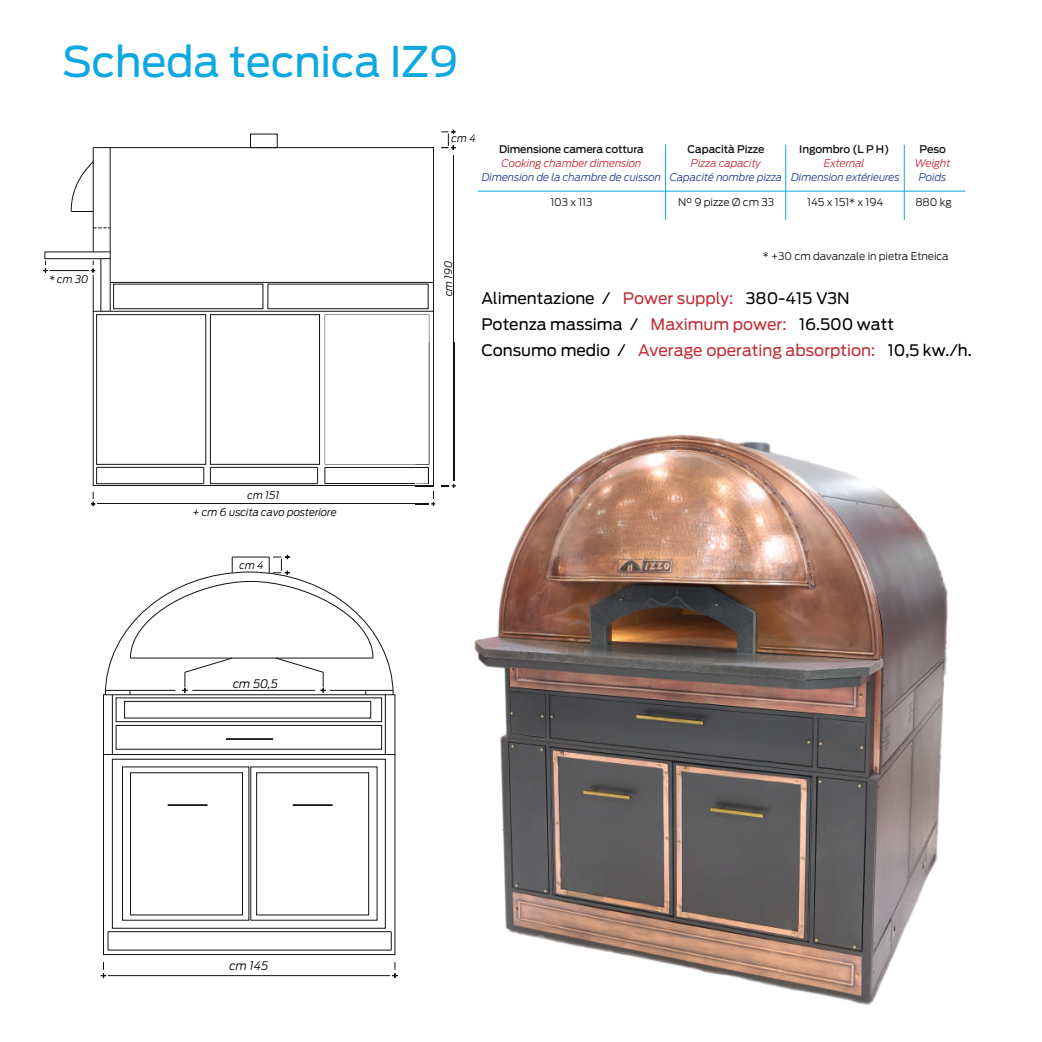
<style>
.page{position:relative;width:1042px;height:1042px;background:#fff}
.page>*{position:absolute;margin:0;border:0;box-sizing:border-box;transform-origin:0 0}
.t1{font:42px "Ford Antenna";letter-spacing:-.01em;color:#0da8e1}
.t2{font:15.75px/25.9px "Ford Antenna";color:#000001}
.t3{font:italic 300 11.72px "Ford Antenna";letter-spacing:-.01em;color:#000001}
.t4{font:italic 300 10.5px "Ford Antenna";letter-spacing:-.01em;color:#284094}
.t5{font:300 10.5px "Ford Antenna";letter-spacing:-.01em;color:#111314}
.t6{font:500 10.5px "Ford Antenna";letter-spacing:-.01em;color:#111314}
.t7{font:italic 300 10.5px "Ford Antenna";letter-spacing:-.01em;color:#c22d37}
.t8{font:italic 300 10.5px "Ford Antenna";letter-spacing:-.01em;color:#000001}
.t9{font:italic 300 10.33px "Ford Antenna";letter-spacing:-.01em;color:#000001}
.s1{color:#030508}
.s2{color:#c22d37}
</style>
<div class="page">
<img style="left:441px;top:212px;width:507px;height:793px">
<hr style="left:93px;top:147px;width:340px;height:1px;background:#111314">
<hr style="left:93px;top:148px;width:1px;height:104px;background:#111314">
<hr style="left:110px;top:148px;width:1px;height:104px;background:#111314">
<hr style="left:433px;top:148px;width:1px;height:338px;background:#111314">
<svg style="left:71px;top:134px;width:207px;height:95px"></svg>
<hr style="left:454px;top:155px;width:1px;height:326px;background:#111314">
<svg style="left:441px;top:130px;width:15px;height:20px"></svg>
<hr style="left:478px;top:191px;width:487px;height:1px;background:#0da8e1">
<hr style="left:665px;top:145px;width:1px;height:75px;background:#0da8e1">
<hr style="left:785px;top:145px;width:1px;height:75px;background:#0da8e1">
<hr style="left:904px;top:145px;width:1px;height:75px;background:#0da8e1">
<svg style="left:442px;top:484px;width:14px;height:4px"></svg>
<svg style="left:43px;top:251px;width:392px;height:255px"></svg>
<svg style="left:103px;top:755px;width:292px;height:200px"></svg>
<hr style="left:395px;top:695px;width:1px;height:59px;background:#111314">
<hr style="left:108px;top:975px;width:282px;height:1px;background:#111314">
<svg style="left:101px;top:962px;width:5px;height:16px"></svg>
<svg style="left:392px;top:962px;width:6px;height:16px"></svg>
<svg style="left:108px;top:932px;width:1px;height:18px"></svg>
<hr style="left:108px;top:950px;width:283px;height:1px;background:#111314">
<svg style="left:391px;top:931px;width:1px;height:19px"></svg>
<hr style="left:108px;top:931px;width:283px;height:1px;background:#111314">
<svg style="left:103px;top:555px;width:292px;height:200px"></svg>
<svg style="left:122px;top:766px;width:255px;height:154px"></svg>
<svg style="left:124px;top:701px;width:247px;height:214px"></svg>
<h1 class="t1" style="left:62px;top:25px;width:398px">Scheda tecnica IZ9</h1>
<p class="t9" style="left:452px;top:129px;width:26px">cm 4</p>
<p class="t6" style="left:499px;top:140px;width:146px">Dimensione camera cottura</p>
<p class="t7" style="left:501px;top:154px;width:141px">Cooking chamber dimension</p>
<p class="t4" style="left:482px;top:168px;width:181px">Dimension de la chambre de cuisson</p>
<p class="t6" style="left:687px;top:140px;width:78px">Capacità Pizze</p>
<p class="t7" style="left:691px;top:154px;width:72px">Pizza capacity</p>
<p class="t4" style="left:670px;top:168px;width:114px">Capacité nombre pizza</p>
<p class="t6" style="left:799px;top:140px;width:92px">Ingombro (L P H)</p>
<p class="t7" style="left:824px;top:154px;width:42px">External</p>
<p class="t4" style="left:791px;top:168px;width:110px">Dimension extérieures</p>
<p class="t6" style="left:919px;top:140px;width:28px">Peso</p>
<p class="t7" style="left:915px;top:154px;width:37px">Weight</p>
<p class="t4" style="left:919px;top:168px;width:29px">Poids</p>
<p class="t9" style="left:49px;top:270px;width:41px">* cm 30</p>
<p class="t9" style="left:248px;top:486px;width:33px">cm 151</p>
<p class="t8" style="left:192px;top:503px;width:146px">+ cm 6 uscita cavo posteriore</p>
<p class="t9" style="left:239px;top:556px;width:26px">cm 4</p>
<p class="t3" style="left:233px;top:674px;width:47px">cm 50,5</p>
<p class="t9" style="left:439px;top:296px;width:37px;rotate:-90deg">cm 190</p>
<p class="t5" style="left:550px;top:193px;width:44px">103 x 113</p>
<p class="t5" style="left:678px;top:193px;width:98px">N° 9 pizze Ø cm 33</p>
<p class="t5" style="left:807px;top:193px;width:78px">145 x 151* x 194</p>
<p class="t5" style="left:915px;top:193px;width:38px">880 kg</p>
<p class="t5" style="left:762px;top:247px;width:188px">* +30 cm davanzale in pietra Etneica</p>
<p class="t2" style="left:481px;top:284px;width:492px"><span class="s1">Alimentazione /</span> <span class="s2">Power supply:</span> 380-415 V3N<br>Potenza massima / <span class="s2">Maximum power:</span> 16.500 watt<br>Consumo medio / <span class="s2">Average operating absorption:</span> 10,5 kw./h.</p>
<p class="t3" style="left:229px;top:955px;width:40px">cm 145</p>
</div>
